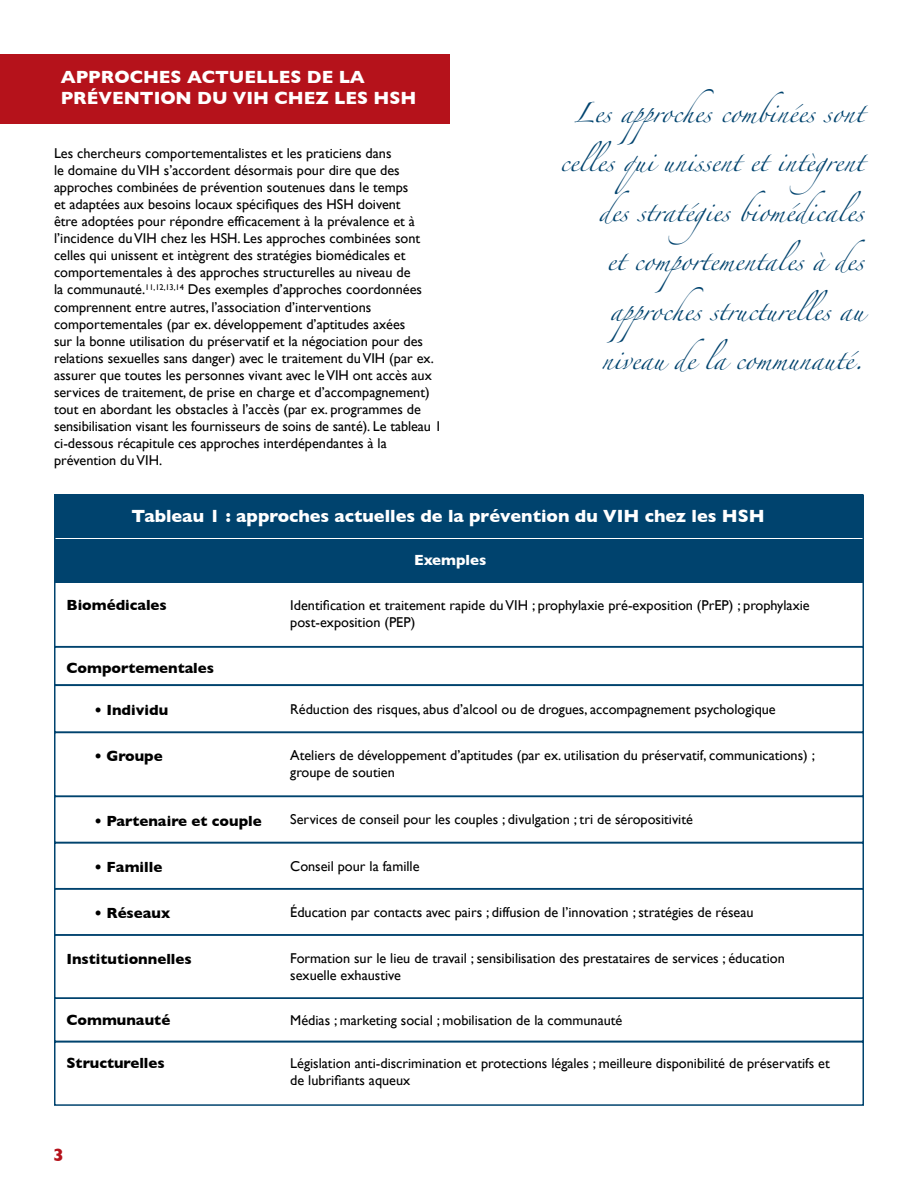
<style>
.page{position:relative;width:918px;height:1188px;background:#fff}
.page>*{position:absolute;margin:0;border:0;box-sizing:border-box;transform-origin:0 0}
.t1{font:18px "Zapfino";color:#00436e}
.t2{font:700 18px/21.6px "Gill Sans";color:#fff}
.t3{font:700 18px "Gill Sans";color:#b5121b}
.t4{font:700 15px "Gill Sans";color:#000}
.t5{font:700 15px "Gill Sans";color:#fff}
.t6{font:14.25px/17.1px "Gill Sans";color:#000}
</style>
<div class="page">
<div style="left:0;top:54px;width:450px;height:69px;background:#b5121b"></div>
<div style="left:54px;top:539px;width:396px;height:44px;background:#00436e"></div>
<div style="left:400px;top:539px;width:464px;height:44px;background:#00436e"></div>
<div style="left:54px;top:494px;width:808px;height:44px;background:#00436e"></div>
<div style="left:54px;top:494px;width:810px;height:153px;border:2px solid #00436e"></div>
<div style="left:54px;top:646px;width:810px;height:40px;border:2px solid #00436e"></div>
<div style="left:54px;top:1041px;width:810px;height:65px;border:2px solid #00436e"></div>
<div style="left:54px;top:685px;width:810px;height:48px;border:2px solid #00436e"></div>
<div style="left:54px;top:842px;width:810px;height:48px;border:2px solid #00436e"></div>
<div style="left:54px;top:888px;width:810px;height:48px;border:2px solid #00436e"></div>
<div style="left:54px;top:732px;width:810px;height:65px;border:2px solid #00436e"></div>
<div style="left:54px;top:934px;width:810px;height:65px;border:2px solid #00436e"></div>
<p class="t2" style="left:61px;top:66px;width:357px">APPROCHES ACTUELLES DE LA<br>PRÉVENTION DU VIH CHEZ LES HSH</p>
<p class="t6" style="left:54px;top:144px;width:389px">Les chercheurs comportementalistes et les praticiens dans<br>le domaine du VIH s’accordent désormais pour dire que des approches combinées de prévention soutenues dans le temps<br>et adaptées aux besoins locaux spécifiques des HSH doivent<br>être adoptées pour répondre efficacement à la prévalence et à l’incidence du VIH chez les HSH. Les approches combinées sont celles qui unissent et intègrent des stratégies biomédicales et comportementales à des approches structurelles au niveau de<br>la communauté.<sup>11,12,13,14</sup> Des exemples d’approches coordonnées comprennent entre autres, l’association d’interventions comportementales (par ex. développement d’aptitudes axées<br>sur la bonne utilisation du préservatif et la négociation pour des relations sexuelles sans danger) avec le traitement du VIH (par ex. assurer que toutes les personnes vivant avec le VIH ont accès aux services de traitement, de prise en charge et d’accompagnement) tout en abordant les obstacles à l’accès (par ex. programmes de sensibilisation visant les fournisseurs de soins de santé). Le tableau 1 ci-dessous récapitule ces approches interdépendantes à la prévention du VIH.</p>
<p class="t1" style="left:574px;top:105px;width:291px">Les approches combinées sont</p>
<p class="t1" style="left:560px;top:155px;width:306px">celles qui unissent et intègrent</p>
<p class="t1" style="left:599px;top:204px;width:266px">des stratégies biomédicales</p>
<p class="t1" style="left:607px;top:254px;width:260px">et comportementales à des</p>
<p class="t1" style="left:610px;top:303px;width:255px">approches structurelles au</p>
<p class="t1" style="left:602px;top:353px;width:264px">niveau de la communauté.</p>
<p class="t2" style="left:132px;top:505px;width:635px">Tableau 1 : approches actuelles de la prévention du VIH chez les HSH</p>
<p class="t5" style="left:414px;top:551px;width:74px">Exemples</p>
<p class="t4" style="left:66px;top:596px;width:102px">Biomédicales</p>
<p class="t6" style="left:290px;top:596px;width:521px">Identification et traitement rapide du VIH ; prophylaxie pré-exposition (PrEP) ; prophylaxie post-exposition (PEP)</p>
<p class="t4" style="left:66px;top:659px;width:149px">Comportementales</p>
<p class="t4" style="left:94px;top:701px;width:75px">• Individu</p>
<p class="t6" style="left:290px;top:700px;width:487px">Réduction des risques, abus d’alcool ou de drogues, accompagnement psychologique</p>
<p class="t4" style="left:94px;top:748px;width:70px">• Groupe</p>
<p class="t6" style="left:290px;top:747px;width:526px">Ateliers de développement d’aptitudes (par ex. utilisation du préservatif, communications) ; groupe de soutien</p>
<p class="t4" style="left:94px;top:812px;width:169px">• Partenaire et couple</p>
<p class="t6" style="left:290px;top:811px;width:404px">Services de conseil pour les couples ; divulgation ; tri de séropositivité</p>
<p class="t4" style="left:94px;top:858px;width:69px">• Famille</p>
<p class="t6" style="left:290px;top:857px;width:131px">Conseil pour la famille</p>
<p class="t4" style="left:94px;top:904px;width:77px">• Réseaux</p>
<p class="t6" style="left:290px;top:903px;width:465px">Éducation par contacts avec pairs ; diffusion de l’innovation ; stratégies de réseau</p>
<p class="t4" style="left:66px;top:950px;width:127px">Institutionnelles</p>
<p class="t6" style="left:290px;top:949px;width:496px">Formation sur le lieu de travail ; sensibilisation des prestataires de services ; éducation sexuelle exhaustive</p>
<p class="t4" style="left:66px;top:1011px;width:105px">Communauté</p>
<p class="t6" style="left:290px;top:1011px;width:334px">Médias ; marketing social ; mobilisation de la communauté</p>
<p class="t4" style="left:66px;top:1054px;width:100px">Structurelles</p>
<p class="t6" style="left:290px;top:1055px;width:541px">Législation anti-discrimination et protections légales ; meilleure disponibilité de préservatifs et de lubrifiants aqueux</p>
<p class="t3" style="left:53px;top:1144px;width:12px">3</p>
</div>
